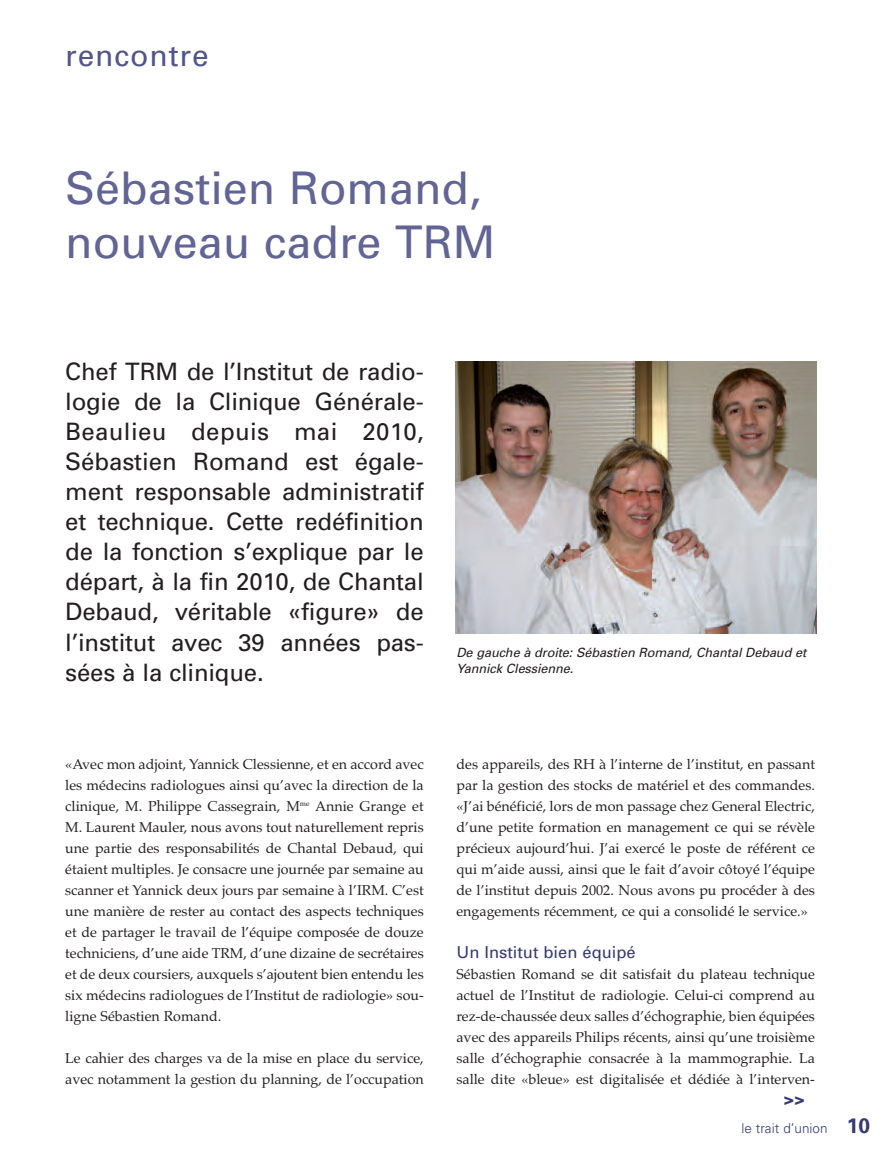
<style>
.page{position:relative;width:893px;height:1157px;background:#fff}
.page>*{position:absolute;margin:0;border:0;box-sizing:border-box;transform-origin:0 0}
.t1{font:45px/54px "Univers";color:#616494}
.t2{font:30px "Univers";letter-spacing:.03em;color:#525589}
.t3{font:24px/30px "Univers";letter-spacing:-.01em;color:#231f20;text-align:justify}
.t4{font:700 18px "Univers";color:#363a74}
.t5{font:16.5px "Univers";color:#363a74}
.t6{font:14.25px/21px "Palatino";color:#231f20;text-align:justify}
.t7{font:300 13.5px "Univers";color:#363a74}
.t8{font:italic 12.75px/15.3px "Univers";letter-spacing:-.01em;color:#231f20}
.s1{font-weight:700;font-size:21px}
</style>
<div class="page">
<img style="left:455px;top:361px;width:361px;height:273px">
<h2 class="t2" style="left:65px;top:44px;width:145px">rencontre</h2>
<h1 class="t1" style="left:65px;top:165px;width:431px">Sébastien Romand, nouveau cadre TRM</h1>
<p class="t3" style="left:65px;top:359px;width:360px">Chef TRM de l’Institut de radio&shy;logie de la Clinique Générale-Beaulieu depuis mai 2010, Sébastien Romand est égale&shy;ment responsable administratif et technique. Cette redéfinition de la fonction s’explique par le départ, à la fin 2010, de Chantal Debaud, véritable «figure» de l’institut avec 39 années pas&shy;sées à la clinique.</p>
<p class="t6" style="left:65px;top:753px;width:360px">«Avec mon adjoint, Yannick Clessienne, et en accord avec les médecins radiologues ainsi qu’avec la direction de la clinique, M. Philippe Cassegrain, M<sup>me</sup> Annie Grange et M. Laurent Mauler, nous avons tout naturellement repris une partie des responsabilités de Chantal Debaud, qui étaient multiples. Je consacre une journée par semaine au scanner et Yannick deux jours par semaine à l’IRM. C’est une manière de rester au contact des aspects techniques et de partager le travail de l’équipe composée de douze techniciens, d’une aide TRM, d’une dizaine de secrétaires et de deux coursiers, auxquels s’ajoutent bien entendu les six médecins radiologues de l’Institut de radiologie» sou&shy;ligne Sébastien Romand.</p>
<p class="t6" style="left:65px;top:1047px;width:360px">Le cahier des charges va de la mise en place du service, avec notamment la gestion du planning, de l’occupation</p>
<p class="t8" style="left:456px;top:646px;width:351px">De gauche à droite: Sébastien Romand, Chantal Debaud et<br>Yannick Clessienne.</p>
<p class="t6" style="left:456px;top:753px;width:360px">des appareils, des RH à l’interne de l’institut, en passant par la gestion des stocks de matériel et des commandes. «J’ai bénéficié, lors de mon passage chez General Electric, d’une petite formation en management ce qui se révèle précieux aujourd’hui. J’ai exercé le poste de référent ce qui m’aide aussi, ainsi que le fait d’avoir côtoyé l’équipe de l’institut depuis 2002. Nous avons pu procéder à des engagements récemment, ce qui a consolidé le service.»</p>
<p class="t5" style="left:456px;top:946px;width:181px">Un Institut bien équipé</p>
<p class="t6" style="left:456px;top:963px;width:360px">Sébastien Romand se dit satisfait du plateau technique actuel de l’Institut de radiologie. Celui-ci comprend au rez-de-chaussée deux salles d’échographie, bien équipées avec des appareils Philips récents, ainsi qu’une troisième salle d’échographie consacrée à la mammographie. La salle dite «bleue» est digitalisée et dédiée à l’interven-</p>
<p class="t4" style="left:784px;top:1092px;width:23px">&gt;&gt;</p>
<p class="t7" style="left:741px;top:1123px;width:130px">le trait d’union <span class="s1">10</span></p>
</div>
